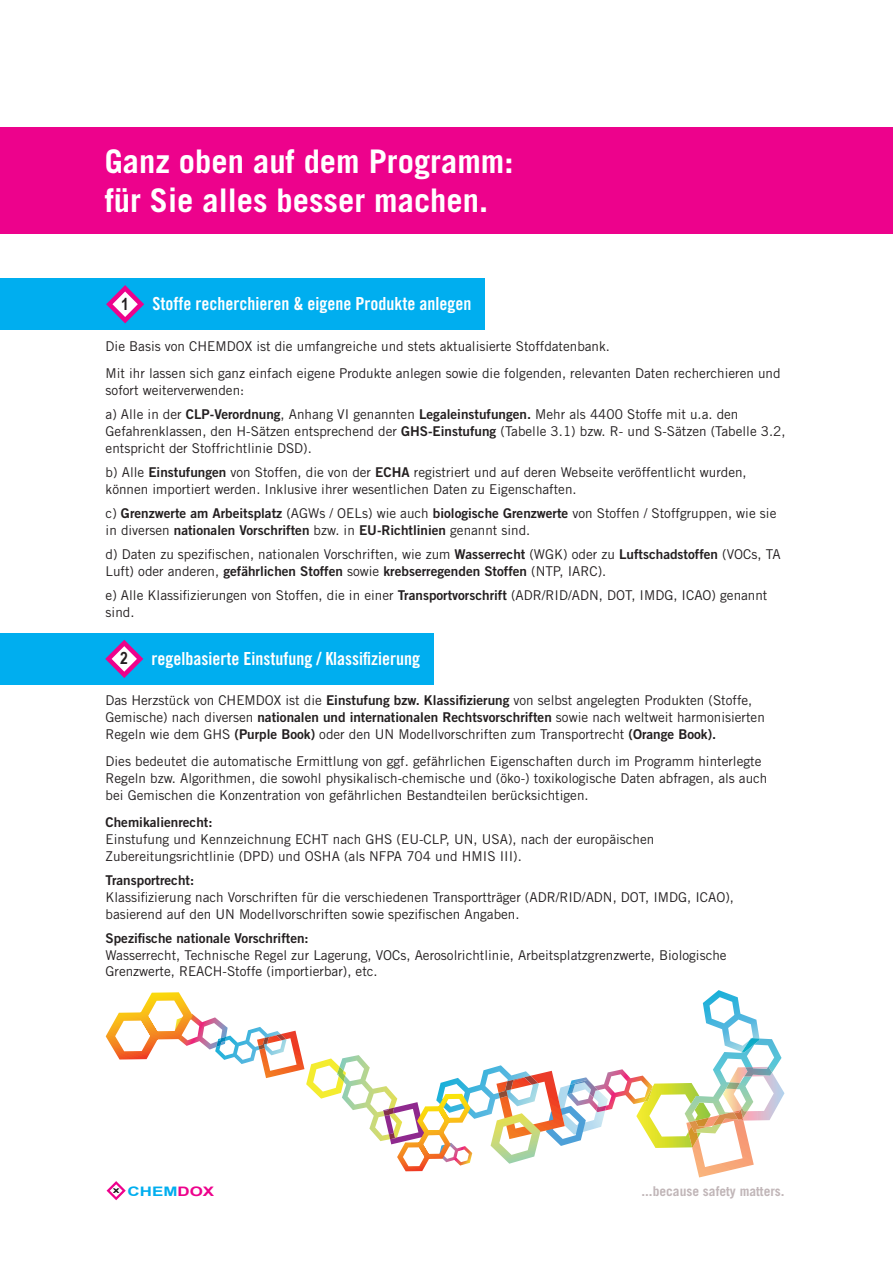
<style>
.page{position:relative;width:893px;height:1263px;background:#fff}
.page>*{position:absolute;margin:0;border:0;box-sizing:border-box;transform-origin:0 0}
.t1{font:700 32.55px/39px "Trade Gothic LT Std";color:#fff}
.t2{font:18px "Trade Gothic LT Std Bd Cn 20";color:#fff}
.t3{font:700 16.95px "Arial Narrow";color:#231f20}
.t4{font:13.5px/16.8px "Trade Gothic LT Std";color:#231f20}
.t5{font:13.5px/16.8px "Trade Gothic LT Std Bd 2";color:#231f20}
.t6{font:700 13.5px "Trade Gothic LT Std";color:#c1b6b8}
.t7{font:700 13.05px "Arial";color:#00aeef;scale:1.29 1}
.s1{font-family:"Trade Gothic LT Std Bd 2"}
.s2{font-family:"Trade Gothic LT Std"}
.s3{color:#ed028c}
</style>
<div class="page">
<div style="left:0;top:128px;width:893px;height:106px;background:#ed028c"></div>
<div style="left:0;top:633px;width:434px;height:51px;background:#00aeef"></div>
<svg style="left:105px;top:640px;width:38px;height:38px"></svg>
<div style="left:0;top:279px;width:484px;height:51px;background:#00aeef"></div>
<svg style="left:106px;top:285px;width:38px;height:38px"></svg>
<svg style="left:106px;top:990px;width:678px;height:210px"></svg>
<p class="t1" style="left:105px;top:141px;width:410px">Ganz oben auf dem Programm: für Sie alles besser machen.</p>
<p class="t3" style="left:121px;top:291px;width:9px">1</p>
<p class="t2" style="left:153px;top:292px;width:320px">Stoffe recherchieren &amp; eigene Produkte anlegen</p>
<p class="t4" style="left:106px;top:332px;width:676px;line-height:27.3px">Die Basis von CHEMDOX ist die umfangreiche und stets aktualisierte Stoffdatenbank.<br>Mit ihr lassen sich ganz einfach eigene Produkte anlegen sowie die folgenden, relevanten Daten recherchieren und</p>
<p class="t4" style="left:106px;top:378px;width:634px;line-height:24.3px">sofort weiterverwenden:<br>a) Alle in der <span class="s1">CLP-Verordnung</span>, Anhang VI genannten <span class="s1">Legaleinstufungen.</span> Mehr als 4400 Stoffe mit u.a. den</p>
<p class="t4" style="left:106px;top:422px;width:681px">Gefahrenklassen, den H-Sätzen entsprechend der <span class="s1">GHS-Einstufung</span> (Tabelle 3.1) bzw. R- und S-Sätzen (Tabelle 3.2, entspricht der Stoffrichtlinie DSD).</p>
<p class="t4" style="left:106px;top:464px;width:643px">b) Alle <span class="s1">Einstufungen</span> von Stoffen, die von der <span class="s1">ECHA</span> registriert und auf deren Webseite veröffentlicht wurden, können importiert werden. Inklusive ihrer wesentlichen Daten zu Eigenschaften.</p>
<p class="t5" style="left:106px;top:505px;width:672px"><span class="s2">c)</span> Grenzwerte am Arbeitsplatz <span class="s2">(AGWs / OELs) wie auch</span> biologische Grenzwerte <span class="s2">von Stoffen / Stoffgruppen, wie sie in diversen</span> nationalen Vorschriften <span class="s2">bzw. in</span> EU-Richtlinien <span class="s2">genannt sind.</span></p>
<p class="t4" style="left:106px;top:546px;width:677px">d) Daten zu spezifischen, nationalen Vorschriften, wie zum <span class="s1">Wasserrecht</span> (WGK) oder zu <span class="s1">Luftschadstoffen</span> (VOCs, TA<br>Luft) oder anderen, <span class="s1">gefährlichen Stoffen</span> sowie <span class="s1">krebserregenden Stoffen</span> (NTP, IARC).</p>
<p class="t4" style="left:106px;top:587px;width:663px">e) Alle Klassifizierungen von Stoffen, die in einer <span class="s1">Transportvorschrift</span> (ADR/RID/ADN, DOT, IMDG, ICAO) genannt sind.</p>
<p class="t3" style="left:120px;top:645px;width:9px">2</p>
<p class="t2" style="left:151px;top:647px;width:270px">regelbasierte Einstufung / Klassifizierung</p>
<p class="t4" style="left:106px;top:692px;width:661px">Das Herzstück von CHEMDOX ist die <span class="s1">Einstufung bzw. Klassifizierung</span> von selbst angelegten Produkten (Stoffe,<br>Gemische) nach diversen <span class="s1">nationalen und internationalen Rechtsvorschriften</span> sowie nach weltweit harmonisierten<br>Regeln wie dem GHS <span class="s1">(Purple Book)</span> oder den UN Modellvorschriften zum Transportrecht <span class="s1">(Orange Book).</span></p>
<p class="t4" style="left:106px;top:753px;width:663px">Dies bedeutet die automatische Ermittlung von ggf. gefährlichen Eigenschaften durch im Programm hinterlegte<br>Regeln bzw. Algorithmen, die sowohl physikalisch-chemische und (öko-) toxikologische Daten abfragen, als auch bei Gemischen die Konzentration von gefährlichen Bestandteilen berücksichtigen.</p>
<p class="t4" style="left:106px;top:814px;width:550px"><span class="s1">Chemikalienrecht:<br></span>Einstufung und Kennzeichnung ECHT nach GHS (EU-CLP, UN, USA), nach der europäischen<br>Zubereitungsrichtlinie (DPD) und OSHA (als NFPA 704 und HMIS III).</p>
<p class="t4" style="left:106px;top:871px;width:630px"><span class="s1">Transportrecht:<br></span>Klassifizierung nach Vorschriften für die verschiedenen Transportträger (ADR/RID/ADN, DOT, IMDG, ICAO), basierend auf den UN Modellvorschriften sowie spezifischen Angaben.</p>
<p class="t4" style="left:106px;top:929px;width:623px"><span class="s1">Spezifische nationale Vorschriften:<br></span>Wasserrecht, Technische Regel zur Lagerung, VOCs, Aerosolrichtlinie, Arbeitsplatzgrenzwerte, Biologische<br>Grenzwerte, REACH-Stoffe (importierbar), etc.</p>
<p class="t7" style="left:128px;top:1182px;width:69px">CHEM<span class="s3">DOX</span></p>
<p class="t6" style="left:641px;top:1183px;width:145px">...because safety matters.</p>
</div>
